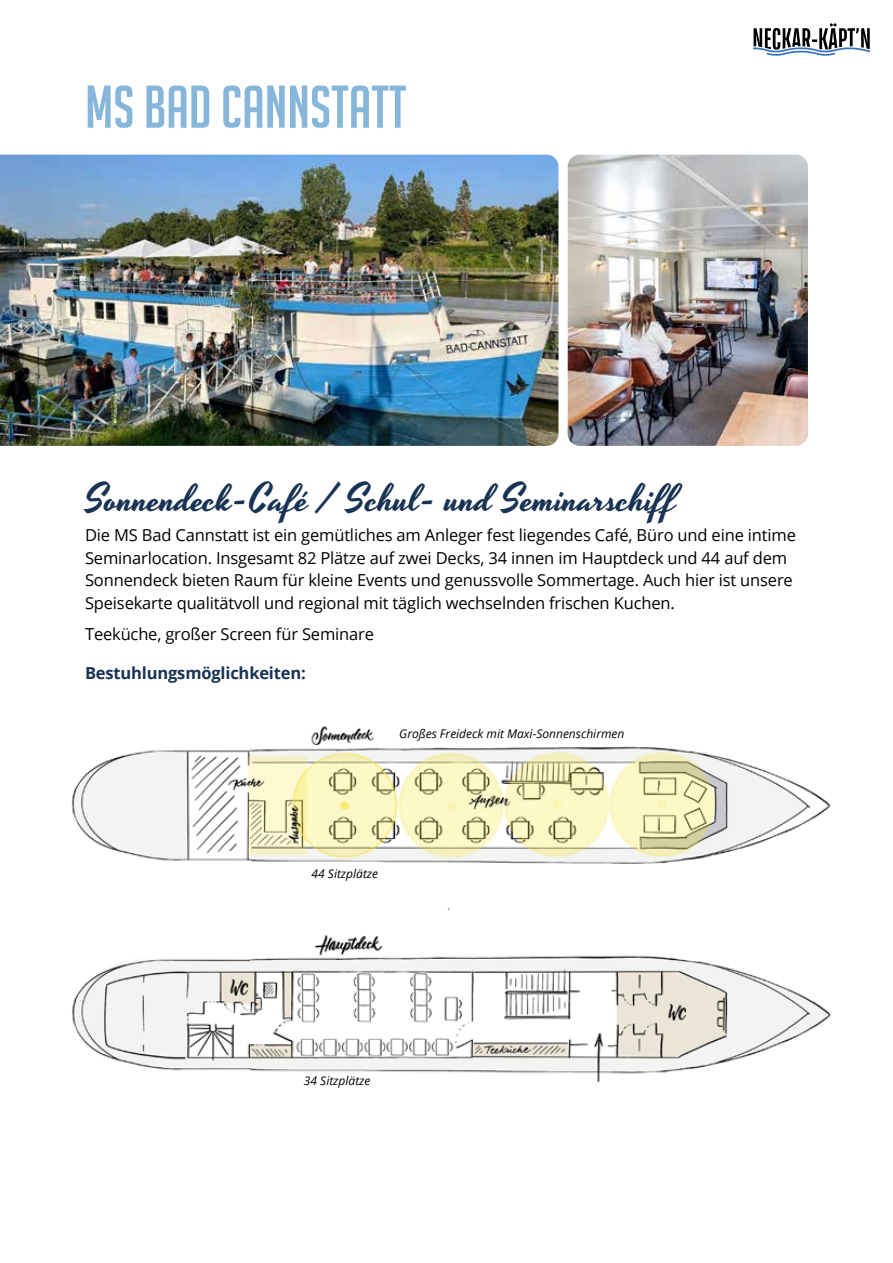
<style>
.page{position:relative;width:893px;height:1263px;background:#fff}
.page>*{position:absolute;margin:0;border:0;box-sizing:border-box;transform-origin:0 0}
.t1{font:58.8px "Big Noodle Titling";color:#87b6db}
.t2{font:37.8px "Yesteryear";color:#183353}
.t3{font:16.5px/22.5px "Open Sans";letter-spacing:-.01em;color:#000}
.t4{font:700 16.5px "Open Sans";letter-spacing:-.01em;color:#183353}
.t5{font:italic 12px "Open Sans";color:#000}
</style>
<div class="page">
<img style="left:0;top:155px;width:558px;height:291px">
<svg style="left:753px;top:23px;width:117px;height:33px"></svg>
<img style="left:568px;top:155px;width:240px;height:291px">
<img style="left:71px;top:726px;width:760px;height:357px">
<h1 class="t1" style="left:85px;top:75px;width:323px">MS BAD CANNSTATT</h1>
<h2 class="t2" style="left:85px;top:473px;width:593px">Sonnendeck-Café / Schul- und Seminarschiff</h2>
<p class="t3" style="left:85px;top:523px;width:712px">Die MS Bad Cannstatt ist ein gemütliches am Anleger fest liegendes Café, Büro und eine intime Seminarlocation. Insgesamt 82 Plätze auf zwei Decks, 34 innen im Hauptdeck und 44 auf dem Sonnendeck bieten Raum für kleine Events und genussvolle Sommertage. Auch hier ist unsere Speisekarte qualitätvoll und regional mit täglich wechselnden frischen Kuchen.</p>
<p class="t3" style="left:85px;top:622px;width:290px">Teeküche, großer Screen für Seminare</p>
<p class="t4" style="left:85px;top:661px;width:222px">Bestuhlungsmöglichkeiten:</p>
<p class="t5" style="left:399px;top:726px;width:227px">Großes Freideck mit Maxi-Sonnenschirmen</p>
<p class="t5" style="left:312px;top:865px;width:68px">44 Sitzplätze</p>
<p class="t5" style="left:304px;top:1073px;width:68px">34 Sitzplätze</p>
</div>
